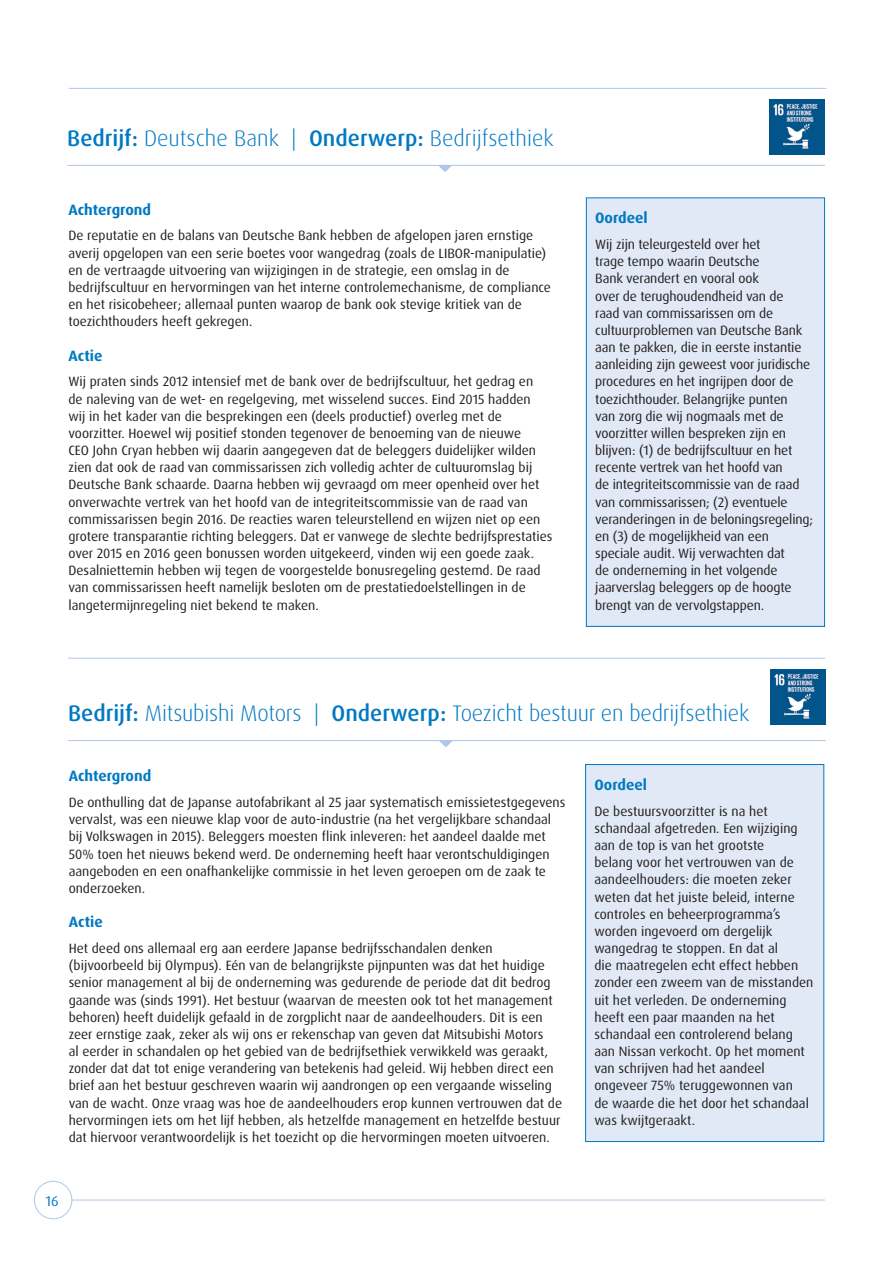
<style>
.page{position:relative;width:893px;height:1263px;background:#fff}
.page>*{position:absolute;margin:0;border:0;box-sizing:border-box;transform-origin:0 0}
.t1{font:300 22.5px "Dax Pro";letter-spacing:-.01em;color:#0079c2}
.t2{font:700 15px "Dax Pro";color:#0079c2}
.t3{font:14.25px "Dax Pro";color:#0079c2}
.t4{font:13.5px/17.1px "Dax Pro";color:#231f20}
.s1{font-weight:500}
</style>
<div class="page">
<div style="left:34px;top:1181px;width:38px;height:38px;border:1px solid #adc8e8;border-radius:50%"></div>
<hr style="left:72px;top:1200px;width:753px;height:1px;background:#adc8e8">
<hr style="left:67px;top:165px;width:758px;height:1px;background:#adc8e8">
<svg style="left:439px;top:166px;width:12px;height:6px"></svg>
<hr style="left:68px;top:740px;width:758px;height:1px;background:#adc8e8">
<svg style="left:439px;top:741px;width:14px;height:6px"></svg>
<div style="left:586px;top:198px;width:239px;height:428px;background:#e1e9f6"></div>
<div style="left:586px;top:197px;width:239px;height:430px;border:1px solid #0079c2"></div>
<div style="left:586px;top:764px;width:238px;height:377px;background:#e1e9f6"></div>
<div style="left:585px;top:764px;width:239px;height:378px;border:1px solid #0079c2"></div>
<img style="left:769px;top:100px;width:55px;height:55px">
<img style="left:770px;top:670px;width:55px;height:54px">
<hr style="left:68px;top:658px;width:757px;height:1px;background:#adc8e8">
<hr style="left:69px;top:88px;width:757px;height:1px;background:#adc8e8">
<h1 class="t1" style="left:67px;top:124px;width:488px"><span class="s1">Bedrijf:</span> Deutsche Bank | <span class="s1">Onderwerp:</span> Bedrijfsethiek</h1>
<p class="t2" style="left:68px;top:200px;width:84px">Achtergrond</p>
<p class="t4" style="left:68px;top:227px;width:484px">De reputatie en de balans van Deutsche Bank hebben de afgelopen jaren ernstige averij opgelopen van een serie boetes voor wangedrag (zoals de LIBOR-manipulatie) en de vertraagde uitvoering van wijzigingen in de strategie, een omslag in de bedrijfscultuur en hervormingen van het interne controlemechanisme, de compliance en het risicobeheer; allemaal punten waarop de bank ook stevige kritiek van de toezichthouders heeft gekregen.</p>
<p class="t2" style="left:68px;top:346px;width:36px">Actie</p>
<p class="t4" style="left:68px;top:373px;width:485px">Wij praten sinds 2012 intensief met de bank over de bedrijfscultuur, het gedrag en<br>de naleving van de wet- en regelgeving, met wisselend succes. Eind 2015 hadden<br>wij in het kader van die besprekingen een (deels productief) overleg met de voorzitter. Hoewel wij positief stonden tegenover de benoeming van de nieuwe<br>CEO John Cryan hebben wij daarin aangegeven dat de beleggers duidelijker wilden zien dat ook de raad van commissarissen zich volledig achter de cultuuromslag bij Deutsche Bank schaarde. Daarna hebben wij gevraagd om meer openheid over het onverwachte vertrek van het hoofd van de integriteitscommissie van de raad van commissarissen begin 2016. De reacties waren teleurstellend en wijzen niet op een grotere transparantie richting beleggers. Dat er vanwege de slechte bedrijfsprestaties over 2015 en 2016 geen bonussen worden uitgekeerd, vinden wij een goede zaak.<br>Desalniettemin hebben wij tegen de voorgestelde bonusregeling gestemd. De raad van commissarissen heeft namelijk besloten om de prestatiedoelstellingen in de langetermijnregeling niet bekend te maken.</p>
<p class="t2" style="left:595px;top:208px;width:54px">Oordeel</p>
<p class="t4" style="left:595px;top:236px;width:219px">Wij zijn teleurgesteld over het<br>trage tempo waarin Deutsche<br>Bank verandert en vooral ook<br>over de terughoudendheid van de<br>raad van commissarissen om de cultuurproblemen van Deutsche Bank aan te pakken, die in eerste instantie aanleiding zijn geweest voor juridische procedures en het ingrijpen door de toezichthouder. Belangrijke punten<br>van zorg die wij nogmaals met de voorzitter willen bespreken zijn en blijven: (1) de bedrijfscultuur en het recente vertrek van het hoofd van<br>de integriteitscommissie van de raad van commissarissen; (2) eventuele veranderingen in de beloningsregeling; en (3) de mogelijkheid van een speciale audit. Wij verwachten dat<br>de onderneming in het volgende jaarverslag beleggers op de hoogte brengt van de vervolgstappen.</p>
<h1 class="t1" style="left:68px;top:699px;width:683px"><span class="s1">Bedrijf:</span> Mitsubishi Motors | <span class="s1">Onderwerp:</span> Toezicht bestuur en bedrijfsethiek</h1>
<p class="t2" style="left:69px;top:766px;width:84px">Achtergrond</p>
<p class="t4" style="left:69px;top:794px;width:498px">De onthulling dat de Japanse autofabrikant al 25 jaar systematisch emissietestgegevens vervalst, was een nieuwe klap voor de auto-industrie (na het vergelijkbare schandaal bij Volkswagen in 2015). Beleggers moesten flink inleveren: het aandeel daalde met 50% toen het nieuws bekend werd. De onderneming heeft haar verontschuldigingen aangeboden en een onafhankelijke commissie in het leven geroepen om de zaak te onderzoeken.</p>
<p class="t2" style="left:69px;top:912px;width:36px">Actie</p>
<p class="t4" style="left:69px;top:940px;width:495px">Het deed ons allemaal erg aan eerdere Japanse bedrijfsschandalen denken (bijvoorbeeld bij Olympus). Eén van de belangrijkste pijnpunten was dat het huidige senior management al bij de onderneming was gedurende de periode dat dit bedrog gaande was (sinds 1991). Het bestuur (waarvan de meesten ook tot het management behoren) heeft duidelijk gefaald in de zorgplicht naar de aandeelhouders. Dit is een zeer ernstige zaak, zeker als wij ons er rekenschap van geven dat Mitsubishi Motors<br>al eerder in schandalen op het gebied van de bedrijfsethiek verwikkeld was geraakt, zonder dat dat tot enige verandering van betekenis had geleid. Wij hebben direct een brief aan het bestuur geschreven waarin wij aandrongen op een vergaande wisseling van de wacht. Onze vraag was hoe de aandeelhouders erop kunnen vertrouwen dat de hervormingen iets om het lijf hebben, als hetzelfde management en hetzelfde bestuur dat hiervoor verantwoordelijk is het toezicht op die hervormingen moeten uitvoeren.</p>
<p class="t2" style="left:594px;top:775px;width:54px">Oordeel</p>
<p class="t4" style="left:594px;top:802px;width:220px">De bestuursvoorzitter is na het schandaal afgetreden. Een wijziging aan de top is van het grootste<br>belang voor het vertrouwen van de aandeelhouders: die moeten zeker weten dat het juiste beleid, interne controles en beheerprogramma’s worden ingevoerd om dergelijk wangedrag te stoppen. En dat al<br>die maatregelen echt effect hebben zonder een zweem van de misstanden uit het verleden. De onderneming heeft een paar maanden na het schandaal een controlerend belang aan Nissan verkocht. Op het moment van schrijven had het aandeel ongeveer 75% teruggewonnen van<br>de waarde die het door het schandaal was kwijtgeraakt.</p>
<p class="t3" style="left:45px;top:1191px;width:15px">16</p>
</div>
